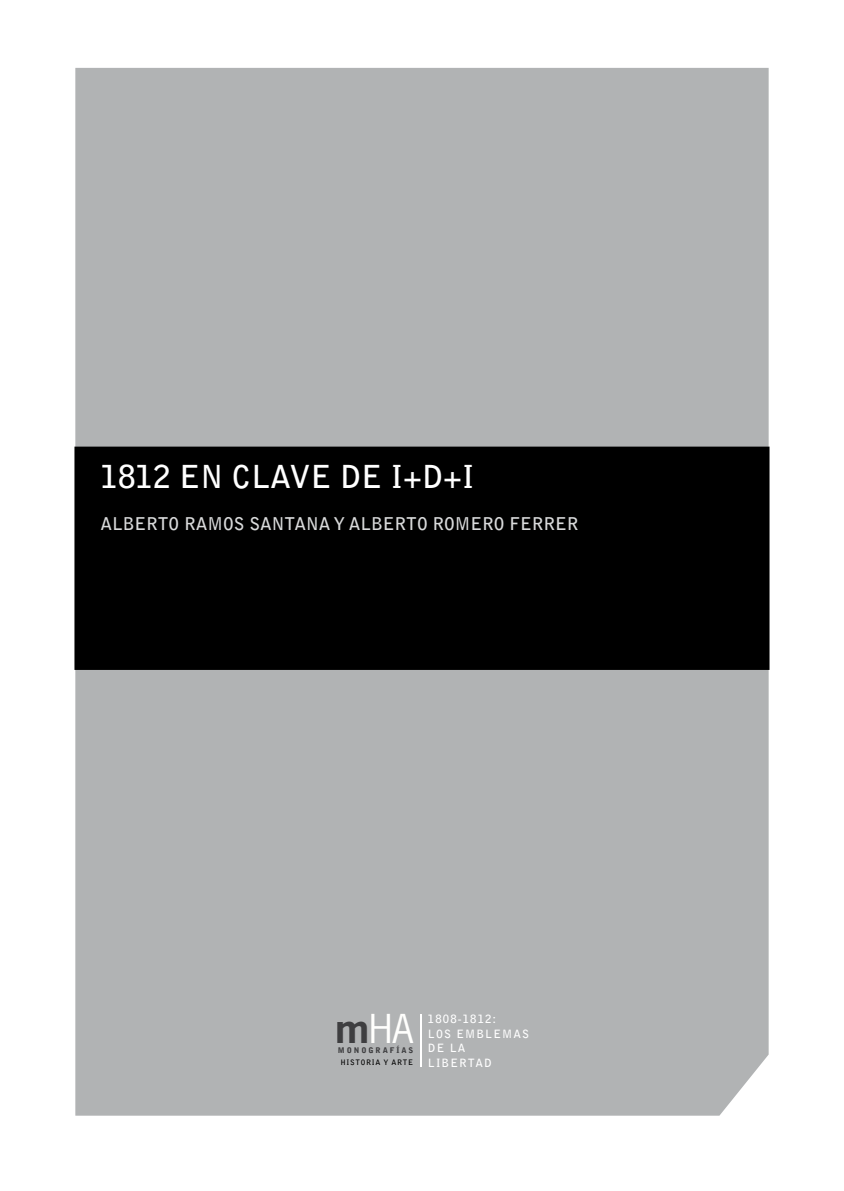
<style>
.page{position:relative;width:844px;height:1191px;background:#fff}
.page>*{position:absolute;margin:0;border:0;box-sizing:border-box;transform-origin:0 0}
.t1{font:37.45px "News Gothic Std";color:#fffffd}
.t2{font:700 31.5px "Bell Gothic Std";color:#fff}
.t3{font:700 17.5px "Bell Gothic Std";color:#d9dadb}
.t4{font:700 11.38px/14.5px "Bell Gothic Std";letter-spacing:.1em;color:#fff}
.t5{font:900 7.7px "Bell Gothic Std";letter-spacing:.25em;color:#3e3e40}
.t6{font:700 7.52px "Bell Gothic Std";letter-spacing:.1em;color:#000}
.s1{font-weight:700;color:#3e3e40}
</style>
<div class="page">
<div style="left:75px;top:68px;width:693px;height:1047px;background:#b1b3b4"></div>
<div style="left:75px;top:447px;width:693px;height:222px;background:#000"></div>
<div style="left:74px;top:446px;width:695px;height:224px;border:2px solid #000"></div>
<hr style="left:420px;top:1014px;width:1px;height:53px;background:#fff">
<h2 class="t2" style="left:100px;top:458px;width:152px">1812 EN CLAVE</h2>
<h2 class="t2" style="left:340px;top:458px;width:136px">DE I+D+I</h2>
<p class="t3" style="left:100px;top:513px;width:24px">ALBERTO</p>
<p class="t3" style="left:184px;top:513px;width:188px">RAMOS SANTANA Y ALBERTO</p>
<p class="t3" style="left:432px;top:513px;width:147px">ROMERO FERRER</p>
<h1 class="t1" style="left:335px;top:1005px;width:79px"><span class="s1">m</span>HA</h1>
<p class="t5" style="left:338px;top:1046px;width:77px">MONOGRAFÍAS</p>
<p class="t6" style="left:340px;top:1057px;width:74px">HISTORIA Y ARTE</p>
<p class="t4" style="left:428px;top:1011px;width:102px">1808-1812:<br>LOS EMBLEMAS<br>DE LA<br>LIBERTAD</p>
</div>
